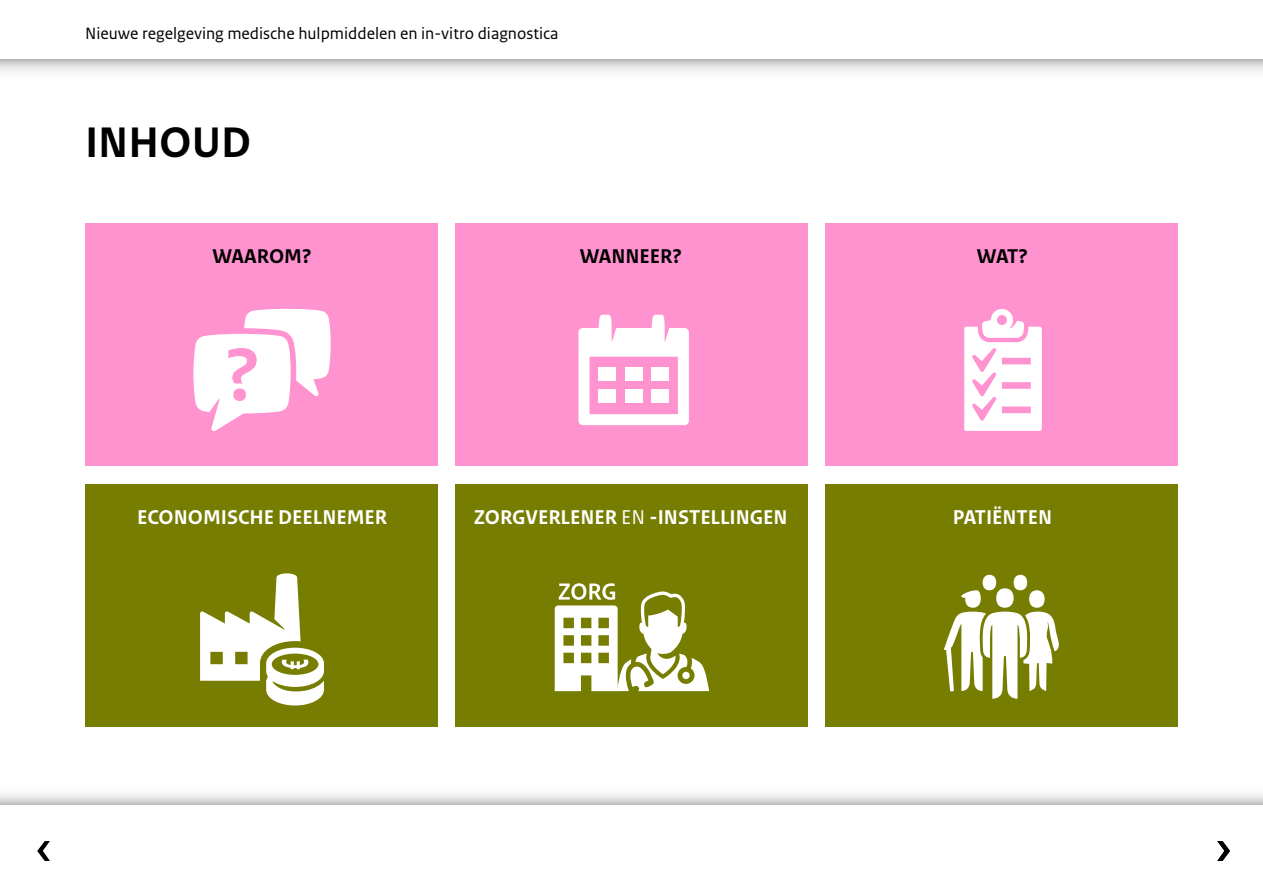
<style>
.page{position:relative;width:1263px;height:893px;background:#fff}
.page>*{position:absolute;margin:0;border:0;box-sizing:border-box;transform-origin:0 0}
.t1{font:700 45px "Rijksoverheid Sans Text";color:#000}
.t2{font:700 21px "Rijksoverheid Sans Text";color:#fff}
.t3{font:700 21px "Rijksoverheid Sans Text";color:#000}
.t4{font:17.25px "Rijksoverheid Sans Text";color:#000}
.s1{font-weight:400}
</style>
<div class="page">
<svg style="left:0;top:60px;width:1263px;height:11px"></svg>
<svg style="left:37px;top:841px;width:13px;height:20px"></svg>
<svg style="left:0;top:793px;width:1263px;height:11px"></svg>
<div style="left:85px;top:223px;width:352px;height:242px;background:#ff93d0"></div>
<div style="left:455px;top:223px;width:353px;height:242px;background:#ff93d0"></div>
<div style="left:825px;top:223px;width:353px;height:242px;background:#ff93d0"></div>
<div style="left:85px;top:484px;width:352px;height:243px;background:#767d00"></div>
<div style="left:455px;top:484px;width:353px;height:243px;background:#767d00"></div>
<div style="left:825px;top:484px;width:353px;height:243px;background:#767d00"></div>
<svg style="left:193px;top:309px;width:138px;height:122px"></svg>
<svg style="left:996px;top:588px;width:18px;height:20px"></svg>
<div style="left:983px;top:575px;width:13px;height:15px;background:#fff;border-radius:50%"></div>
<div style="left:1014px;top:575px;width:13px;height:15px;background:#fff;border-radius:50%"></div>
<svg style="left:944px;top:590px;width:115px;height:109px"></svg>
<svg style="left:200px;top:573px;width:124px;height:132px"></svg>
<svg style="left:578px;top:315px;width:111px;height:110px"></svg>
<div style="left:598px;top:368px;width:18px;height:13px;background:#fff"></div>
<div style="left:625px;top:368px;width:17px;height:13px;background:#fff"></div>
<div style="left:651px;top:368px;width:18px;height:13px;background:#fff"></div>
<div style="left:598px;top:390px;width:18px;height:13px;background:#fff"></div>
<div style="left:625px;top:390px;width:17px;height:13px;background:#fff"></div>
<div style="left:651px;top:390px;width:18px;height:13px;background:#fff"></div>
<svg style="left:1217px;top:841px;width:13px;height:20px"></svg>
<svg style="left:964px;top:309px;width:78px;height:122px"></svg>
<svg style="left:555px;top:583px;width:154px;height:108px"></svg>
<p class="t4" style="left:85px;top:23px;width:475px">Nieuwe regelgeving medische hulpmiddelen en in-vitro diagnostica</p>
<h1 class="t1" style="left:85px;top:117px;width:168px">INHOUD</h1>
<p class="t3" style="left:212px;top:244px;width:101px">WAAROM?</p>
<p class="t3" style="left:580px;top:244px;width:104px">WANNEER?</p>
<p class="t2" style="left:137px;top:505px;width:252px">ECONOMISCHE DEELNEMER</p>
<p class="t2" style="left:474px;top:505px;width:315px">ZORGVERLENER <span class="s1">EN</span> -INSTELLINGEN</p>
<p class="t3" style="left:977px;top:244px;width:53px">WAT?</p>
<p class="t2" style="left:953px;top:505px;width:101px">PATIËNTEN</p>
</div>
